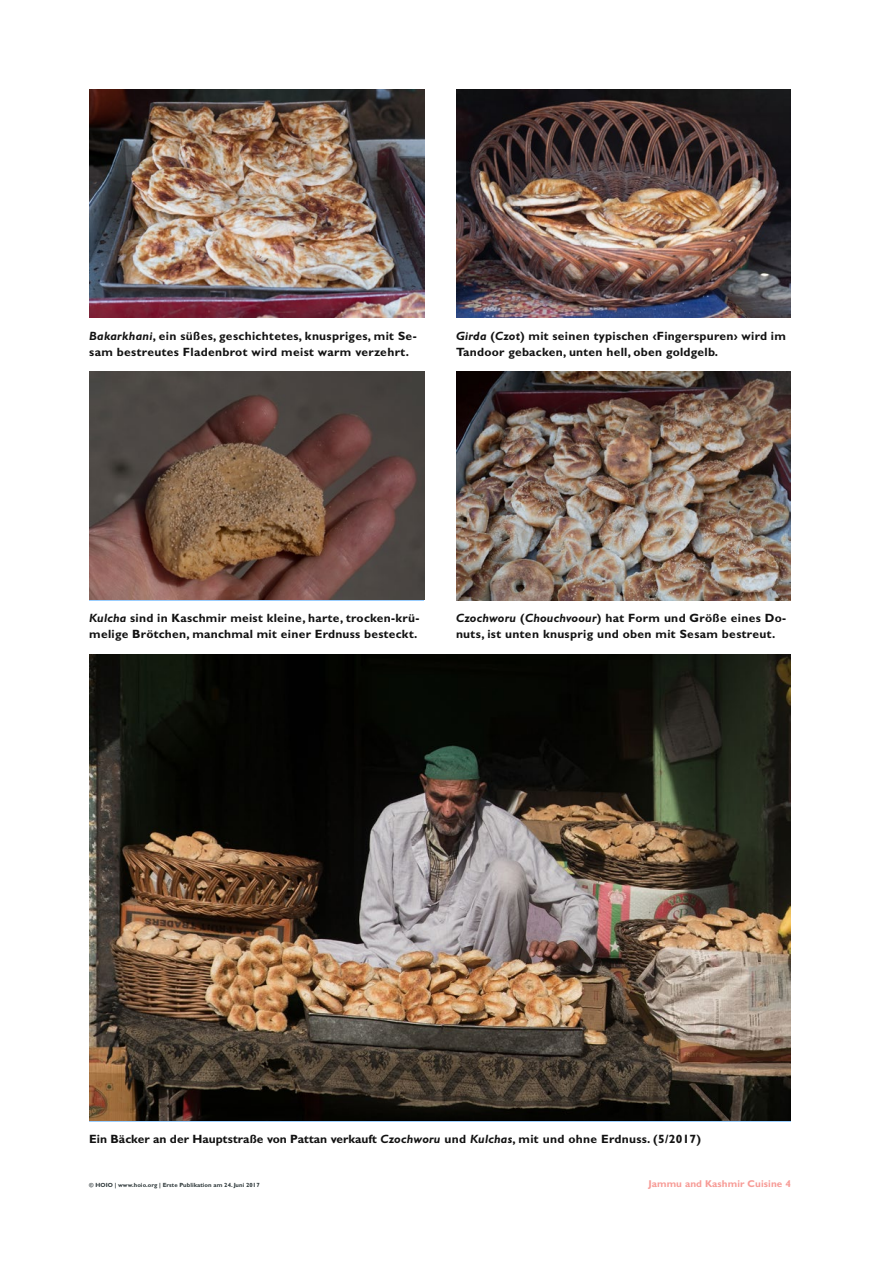
<style>
.page{position:relative;width:893px;height:1263px;background:#fff}
.page>*{position:absolute;margin:0;border:0;box-sizing:border-box;transform-origin:0 0}
.t1{font:700 12px/16.4px "Gill Sans MT Pro";letter-spacing:.02em;color:#121212}
.t2{font:700 12px "Gill Sans MT Pro";color:#121212}
.t3{font:700 9.9px "Gill Sans MT Pro";letter-spacing:.01em;color:#f79c97}
.t4{font:700 6px "Gill Sans MT Pro";letter-spacing:.01em;color:#313b3d}
.s1{font-style:italic}
</style>
<div class="page">
<img style="left:89px;top:654px;width:702px;height:467px">
<img style="left:89px;top:89px;width:335px;height:229px">
<img style="left:456px;top:372px;width:335px;height:228px">
<img style="left:89px;top:372px;width:335px;height:228px">
<img style="left:456px;top:89px;width:335px;height:229px">
<p class="t1" style="left:89px;top:327px;width:329px"><span class="s1">Bakarkhani</span>, ein süßes, geschichtetes, knuspriges, mit Se&shy;sam bestreutes Fladenbrot wird meist warm verzehrt.</p>
<p class="t1" style="left:456px;top:327px;width:331px"><span class="s1">Girda</span> (<span class="s1">Czot</span>) mit seinen typischen ‹Fingerspuren› wird im<br>Tandoor gebacken, unten hell, oben goldgelb.</p>
<p class="t1" style="left:89px;top:610px;width:332px"><span class="s1">Kulcha</span> sind in Kaschmir meist kleine, harte, trocken-krü&shy;melige Brötchen, manchmal mit einer Erdnuss besteckt.</p>
<p class="t1" style="left:456px;top:610px;width:332px"><span class="s1">Czochworu</span> (<span class="s1">Chouchvoour</span>) hat Form und Größe eines Do&shy;nuts, ist unten knusprig und oben mit Sesam bestreut.</p>
<p class="t2" style="left:89px;top:1132px;width:613px">Ein Bäcker an der Hauptstraße von Pattan verkauft <span class="s1">Czochworu</span> und <span class="s1">Kulchas</span>, mit und ohne Erdnuss. (5/2017)</p>
<p class="t4" style="left:89px;top:1181px;width:172px">© HOIO | www.hoio.org | Erste Publikation am 24. Juni 2017</p>
<p class="t3" style="left:648px;top:1177px;width:144px">Jammu and Kashmir Cuisine 4</p>
</div>
